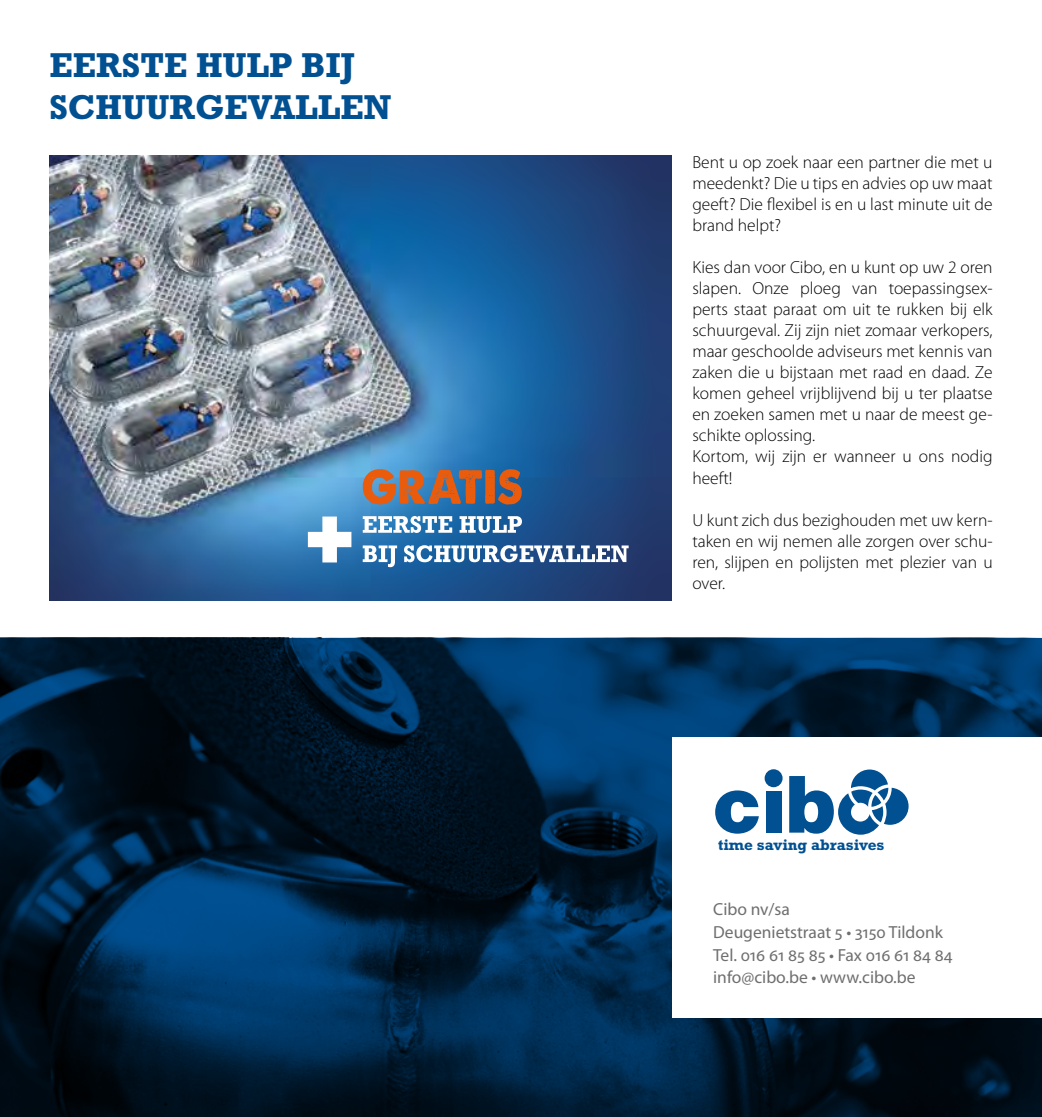
<style>
.page{position:relative;width:1042px;height:1117px;background:#fff}
.page>*{position:absolute;margin:0;border:0;box-sizing:border-box;transform-origin:0 0}
.t1{font:700 35px/42px "Rockwell";color:#005092}
.t2{font:300 17.5px/21px "Myriad Pro";color:#000;text-align:justify}
.t3{font:17.5px/22.8px "Myriad Pro";color:#706f6f}
.t4{font:700 15.4px "Rockwell";color:#005092}
</style>
<div class="page">
<img style="left:49px;top:155px;width:622px;height:445px">
<svg style="left:0;top:637px;width:1042px;height:479px;background:#00223e"></svg>
<div style="left:672px;top:737px;width:370px;height:280px;background:#fff"></div>
<svg style="left:715px;top:790px;width:44px;height:43px"></svg>
<div style="left:765px;top:791px;width:16px;height:41px;background:#005092"></div>
<svg style="left:789px;top:769px;width:119px;height:65px"></svg>
<div style="left:764px;top:769px;width:18px;height:18px;background:#005092;border-radius:50%"></div>
<svg style="left:363px;top:469px;width:159px;height:35px;background:#9c6954"></svg>
<svg style="left:363px;top:516px;width:89px;height:17px"></svg>
<svg style="left:459px;top:516px;width:63px;height:17px"></svg>
<svg style="left:363px;top:545px;width:34px;height:22px"></svg>
<svg style="left:404px;top:545px;width:224px;height:17px"></svg>
<svg style="left:308px;top:516px;width:43px;height:46px"></svg>
<h1 class="t1" style="left:50px;top:43px;width:343px">EERSTE HULP BIJ<br>SCHUURGEVALLEN</h1>
<p class="t2" style="left:692px;top:152px;width:302px">Bent u op zoek naar een partner die met u meedenkt? Die u tips en advies op uw maat geeft? Die flexibel is en u last minute uit de brand helpt?</p>
<p class="t2" style="left:692px;top:257px;width:302px;text-align:left">Kies dan voor Cibo, en u kunt op uw 2 oren slapen. Onze ploeg van toepassingsex&shy;perts staat paraat om uit te rukken bij elk schuurgeval. Zij zijn niet zomaar verkopers, maar geschoolde adviseurs met kennis van zaken die u bijstaan met raad en daad. Ze komen geheel vrijblijvend bij u ter plaatse en zoeken samen met u naar de meest ge&shy;schikte oplossing.<br>Kortom, wij zijn er wanneer u ons nodig heeft!</p>
<p class="t2" style="left:692px;top:509px;width:302px">U kunt zich dus bezighouden met uw kern&shy;taken en wij nemen alle zorgen over schu&shy;ren, slijpen en polijsten met plezier van u over.</p>
<p class="t4" style="left:718px;top:835px;width:168px">time saving abrasives</p>
<p class="t3" style="left:713px;top:898px;width:241px">Cibo nv/sa<br>Deugenietstraat 5 • 3150 Tildonk<br>Tel. 016 61 85 85 • Fax 016 61 84 84 info@cibo.be • www.cibo.be</p>
</div>
